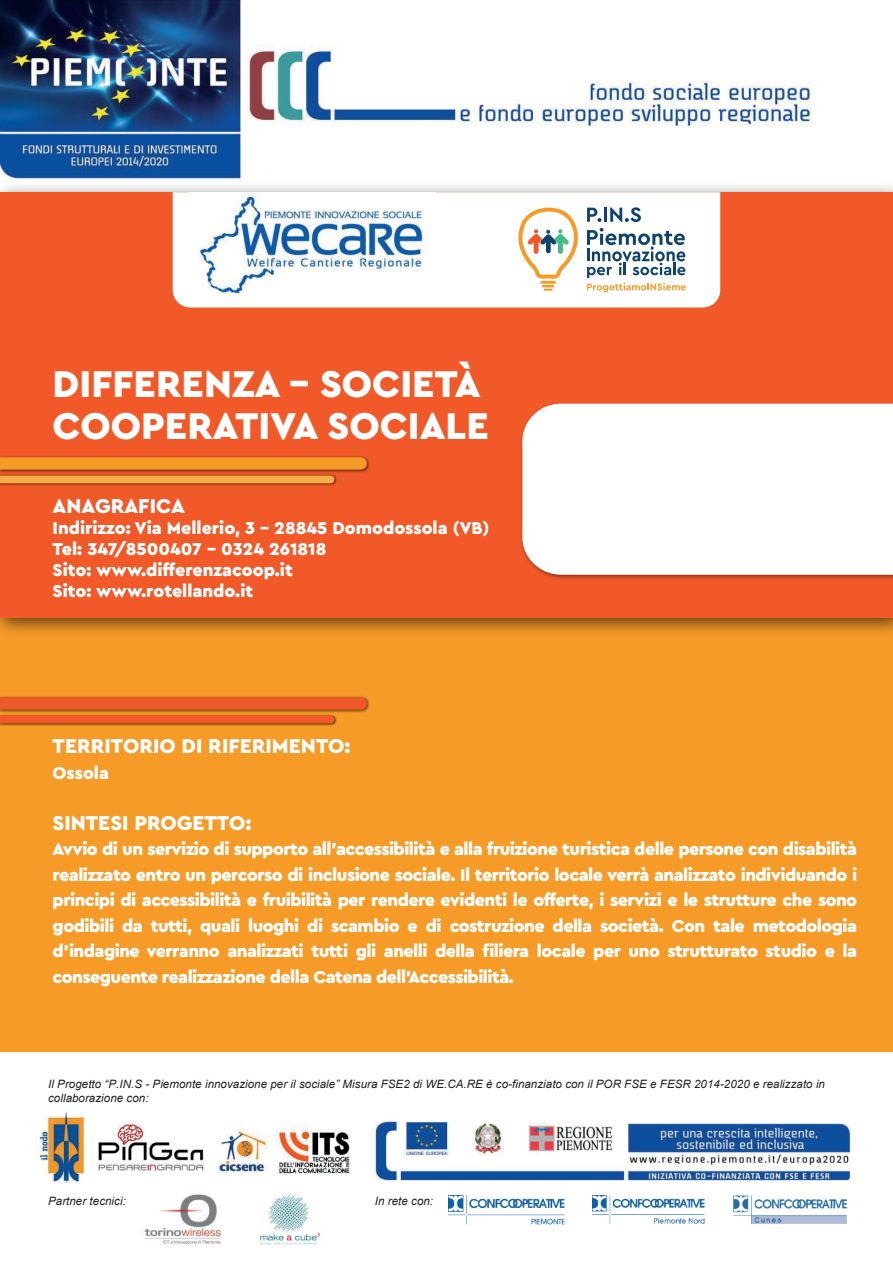
<style>
.page{position:relative;width:893px;height:1263px;background:#f79b28}
.page>*{position:absolute;margin:0;border:0;box-sizing:border-box;transform-origin:0 0}
.t1{font:900 39px/42px "Cera Pro";color:#fff}
.t2{font:900 21px "Cera Pro";color:#fff}
.t3{font:900 18px/25.5px "Cera Pro";color:#fff}
.t4{font:italic 11.55px/13.8px "Arial";letter-spacing:.005em;color:#231f20}
</style>
<div class="page">
<div style="left:0;top:0;width:893px;height:222px;background:#fff"></div>
<div style="left:0;top:1053px;width:893px;height:210px;background:#fff"></div>
<img style="left:0;top:0;width:811px;height:175px">
<img style="left:38px;top:1111px;width:313px;height:72px">
<img style="left:371px;top:1121px;width:480px;height:60px">
<img style="left:144px;top:1194px;width:77px;height:50px">
<img style="left:260px;top:1194px;width:60px;height:51px">
<img style="left:448px;top:1196px;width:116px;height:28px">
<img style="left:592px;top:1196px;width:112px;height:28px">
<img style="left:733px;top:1196px;width:115px;height:28px">
<img style="left:0;top:175px;width:893px;height:458px">
<div style="left:0;top:192px;width:893px;height:426px;background:#f15929"></div>
<div style="left:173px;top:192px;width:547px;height:115px;background:#fff"></div>
<img style="left:191px;top:192px;width:244px;height:107px">
<svg style="left:518px;top:208px;width:61px;height:71px;background:#edddc7"></svg>
<hr style="left:540px;top:281px;width:16px;height:3px;background:#f79b28;border-radius:2px">
<svg style="left:542px;top:285px;width:12px;height:6px"></svg>
<svg style="left:587px;top:208px;width:14px;height:14px"></svg>
<hr style="left:604px;top:208px;width:3px;height:14px;background:#0e436f">
<svg style="left:610px;top:207px;width:31px;height:15px"></svg>
<svg style="left:587px;top:228px;width:99px;height:64px;background:#c0c9cf"></svg>
<img style="left:0;top:456px;width:370px;height:17px">
<svg style="left:0;top:457px;width:367px;height:13px;background:#f09426"></svg>
<img style="left:0;top:474px;width:337px;height:12px">
<div style="left:0;top:476px;width:334px;height:7px;background:#faad46"></div>
<img style="left:521px;top:403px;width:372px;height:176px">
<div style="left:522px;top:404px;width:371px;height:171px;background:#fff"></div>
<img style="left:0;top:696px;width:370px;height:17px">
<svg style="left:0;top:697px;width:367px;height:13px;background:#eb5927"></svg>
<img style="left:0;top:714px;width:337px;height:12px">
<div style="left:0;top:716px;width:334px;height:7px;background:#f15929"></div>
<h1 class="t1" style="left:53px;top:362px;width:438px">DIFFERENZA – SOCIETÀ<br>COOPERATIVA SOCIALE</h1>
<p class="t2" style="left:53px;top:492px;width:134px">ANAGRAFICA</p>
<p class="t3" style="left:53px;top:517px;width:438px;line-height:21px">Indirizzo: Via Mellerio, 3 – 28845 Domodossola (VB)<br>Tel: 347/8500407 – 0324 261818<br>Sito: www.differenzacoop.it<br>Sito: www.rotellando.it</p>
<p class="t2" style="left:53px;top:732px;width:299px">TERRITORIO DI RIFERIMENTO:</p>
<p class="t3" style="left:53px;top:759px;width:58px">Ossola</p>
<p class="t2" style="left:53px;top:808px;width:200px">SINTESI PROGETTO:</p>
<p class="t3" style="left:53px;top:835px;width:806px;text-align:justify">Avvio di un servizio di supporto all’accessibilità e alla fruizione turistica delle persone con disabilità realizzato entro un percorso di inclusione sociale. Il territorio locale verrà analizzato individuando i principi di accessibilità e fruibilità per rendere evidenti le offerte, i servizi e le strutture che sono godibili da tutti, quali luoghi di scambio e di costruzione della società. Con tale metodologia d’indagine verranno analizzati tutti gli anelli della filiera locale per uno strutturato studio e la conseguente realizzazione della Catena dell’Accessibilità.</p>
<p class="t4" style="left:48px;top:1077px;width:778px">Il Progetto “P.IN.S - Piemonte innovazione per il sociale” Misura FSE2 di WE.CA.RE è co-finanziato con il POR FSE e FESR 2014-2020 e realizzato in collaborazione con:</p>
<p class="t4" style="left:48px;top:1194px;width:79px">Partner tecnici:</p>
<p class="t4" style="left:375px;top:1194px;width:60px">In rete con:</p>
</div>
